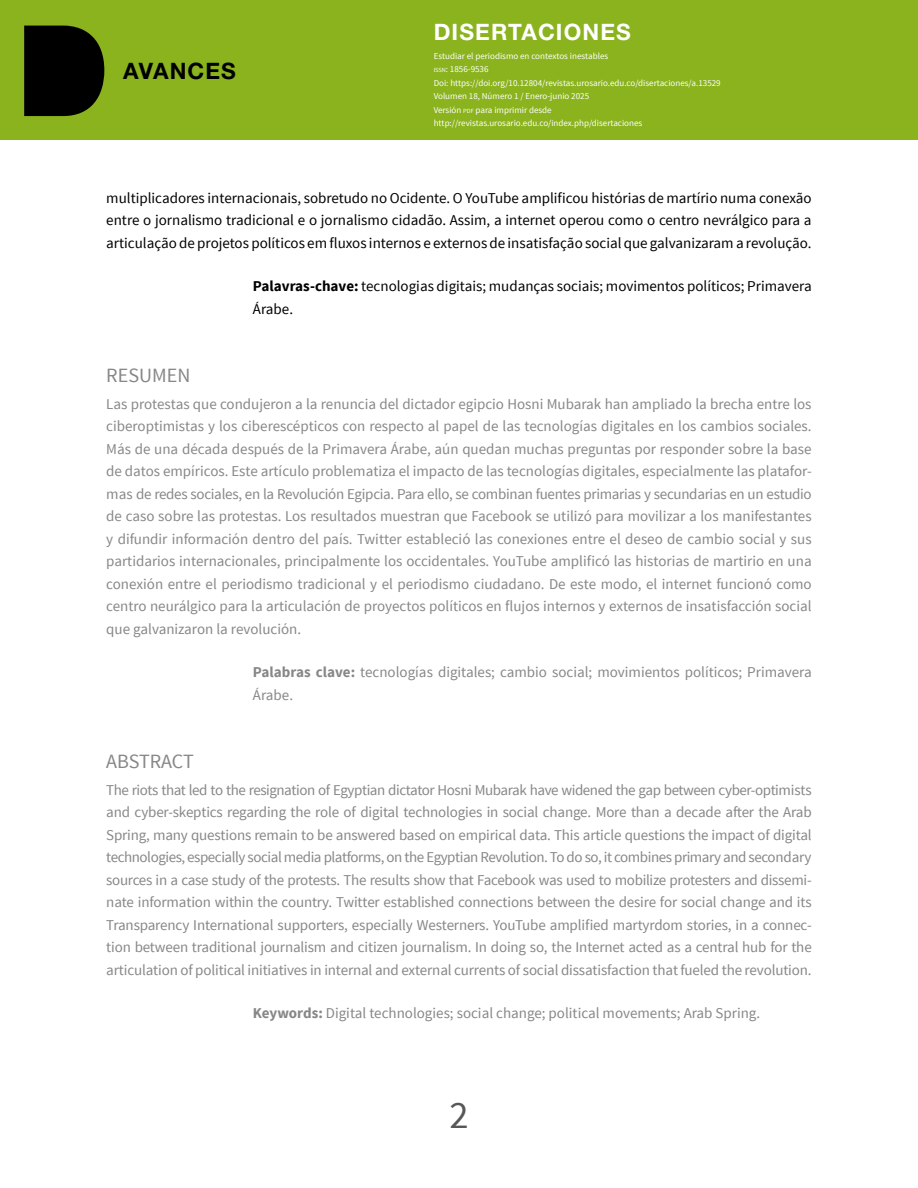
<style>
.page{position:relative;width:918px;height:1188px;background:#fff}
.page>*{position:absolute;margin:0;border:0;box-sizing:border-box;transform-origin:0 0}
.t1{font:38.4px "Source Sans Pro";color:#575756}
.t2{font:700 22.65px "Helvetica Neue LT Std";letter-spacing:.05em;color:#fff}
.t3{font:700 22.65px "Helvetica Neue LT Std";letter-spacing:.05em;color:#000}
.t4{font:20.25px "Source Sans Pro";color:#878787}
.t5{font:15px/22.5px "Source Sans Pro";color:#878787;text-align:justify}
.t6{font:15px/22.5px "Source Sans Pro";color:#000;text-align:justify}
.t7{font:9px/13.5px "Source Sans Pro";color:#fff}
.s1{font-size:6.3px}
.s2{font-weight:700}
</style>
<div class="page">
<div style="left:0;top:0;width:918px;height:139px;background:#8ab31d"></div>
<svg style="left:24px;top:26px;width:80px;height:90px;background:#0c1002"></svg>
<h2 class="t3" style="left:123px;top:57px;width:114px">AVANCES</h2>
<h2 class="t2" style="left:434px;top:18px;width:199px">DISERTACIONES</h2>
<p class="t7" style="left:434px;top:49px;width:289px">Estudiar el periodismo en contextos inestables<br><span class="s1">ISSN</span>: 1856-9536<br>Doi: https://doi.org/10.12804/revistas.urosario.edu.co/disertaciones/a.13529<br>Volumen 18, Número 1 / Enero-junio 2025<br>Versión <span class="s1">PDF</span> para imprimir desde http://revistas.urosario.edu.co/index.php/disertaciones</p>
<p class="t6" style="left:106px;top:187px;width:707px">multiplicadores internacionais, sobretudo no Ocidente. O YouTube amplificou histórias de martírio numa conexão entre o jornalismo tradicional e o jornalismo cidadão. Assim, a internet operou como o centro nevrálgico para a articulação de projetos políticos em fluxos internos e externos de insatisfação social que galvanizaram a revolução.</p>
<p class="t6" style="left:253px;top:275px;width:560px"><span class="s2">Palavras-chave:</span> tecnologias digitais; mudanças sociais; movimentos políticos; Primavera<br>Árabe.</p>
<h3 class="t4" style="left:106px;top:363px;width:86px">RESUMEN</h3>
<p class="t5" style="left:106px;top:393px;width:707px">Las protestas que condujeron a la renuncia del dictador egipcio Hosni Mubarak han ampliado la brecha entre los ciberoptimistas y los ciberescépticos con respecto al papel de las tecnologías digitales en los cambios sociales.<br>Más de una década después de la Primavera Árabe, aún quedan muchas preguntas por responder sobre la base de datos empíricos. Este artículo problematiza el impacto de las tecnologías digitales, especialmente las platafor&shy;mas de redes sociales, en la Revolución Egipcia. Para ello, se combinan fuentes primarias y secundarias en un estudio de caso sobre las protestas. Los resultados muestran que Facebook se utilizó para movilizar a los manifestantes y difundir información dentro del país. Twitter estableció las conexiones entre el deseo de cambio social y sus partidarios internacionales, principalmente los occidentales. YouTube amplificó las historias de martirio en una conexión entre el periodismo tradicional y el periodismo ciudadano. De este modo, el internet funcionó como centro neurálgico para la articulación de proyectos políticos en flujos internos y externos de insatisfacción social que galvanizaron la revolución.</p>
<p class="t5" style="left:253px;top:661px;width:560px"><span class="s2">Palabras clave:</span> tecnologías digitales; cambio social; movimientos políticos; Primavera<br>Árabe.</p>
<h3 class="t4" style="left:106px;top:749px;width:89px">ABSTRACT</h3>
<p class="t5" style="left:106px;top:779px;width:707px">The riots that led to the resignation of Egyptian dictator Hosni Mubarak have widened the gap between cyber-optimists and cyber-skeptics regarding the role of digital technologies in social change. More than a decade after the Arab Spring, many questions remain to be answered based on empirical data. This article questions the impact of digital technologies, especially social media platforms, on the Egyptian Revolution. To do so, it combines primary and secondary sources in a case study of the protests. The results show that Facebook was used to mobilize protesters and dissemi&shy;nate information within the country. Twitter established connections between the desire for social change and its Transparency International supporters, especially Westerners. YouTube amplified martyrdom stories, in a connec&shy;tion between traditional journalism and citizen journalism. In doing so, the Internet acted as a central hub for the articulation of political initiatives in internal and external currents of social dissatisfaction that fueled the revolution.</p>
<p class="t5" style="left:253px;top:1002px;width:509px"><span class="s2">Keywords:</span> Digital technologies; social change; political movements; Arab Spring.</p>
<h1 class="t1" style="left:449px;top:1092px;width:21px">2</h1>
</div>
